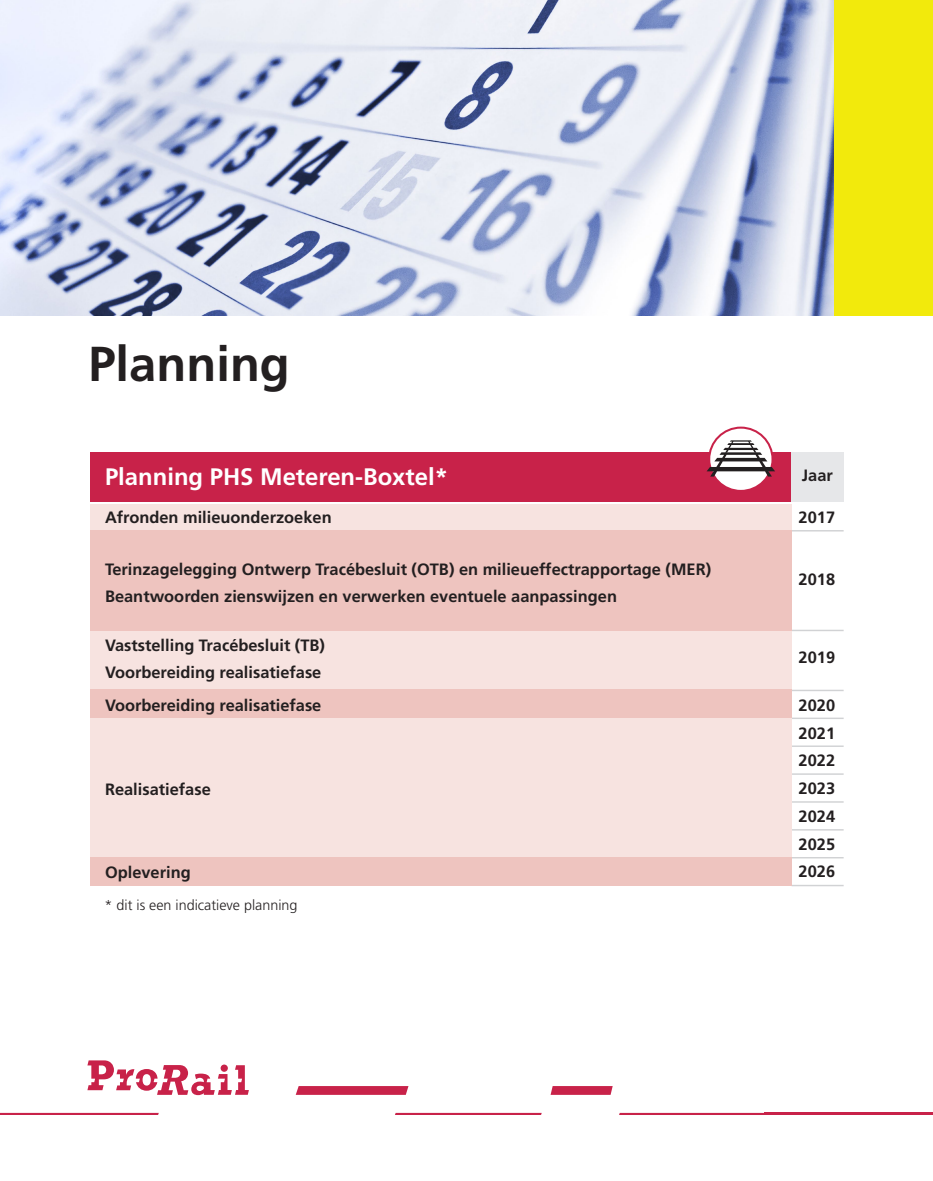
<style>
.page{position:relative;width:933px;height:1181px;background:#fff}
.page>*{position:absolute;margin:0;border:0;box-sizing:border-box;transform-origin:0 0}
.t1{font:700 49px "Frutiger";color:#231f20}
.t2{font:700 23.83px "Frutiger";color:#fff}
.t3{font:700 16.38px/27.7px "Frutiger";color:#231f20}
.t4{font:300 14.35px "Frutiger";color:#231f20}
</style>
<div class="page">
<svg style="left:550px;top:1086px;width:62px;height:9px"></svg>
<svg style="left:619px;top:1113px;width:145px;height:2px"></svg>
<svg style="left:296px;top:1086px;width:112px;height:9px"></svg>
<svg style="left:395px;top:1113px;width:147px;height:2px"></svg>
<svg style="left:87px;top:1060px;width:162px;height:35px"></svg>
<svg style="left:0;top:1113px;width:159px;height:2px"></svg>
<hr style="left:764px;top:1113px;width:169px;height:2px;background:#c82249">
<div style="left:90px;top:452px;width:701px;height:50px;background:#c82249"></div>
<svg style="left:709px;top:427px;width:63px;height:64px"></svg>
<div style="left:708px;top:426px;width:65px;height:66px;border:2px solid #c82249;border-radius:50%"></div>
<svg style="left:706px;top:440px;width:69px;height:36px"></svg>
<hr style="left:791px;top:773px;width:52px;height:2px;background:#d1d2d4">
<hr style="left:791px;top:801px;width:52px;height:1px;background:#d1d2d4">
<hr style="left:791px;top:829px;width:52px;height:1px;background:#d1d2d4">
<hr style="left:791px;top:857px;width:52px;height:1px;background:#d1d2d4">
<hr style="left:791px;top:885px;width:52px;height:1px;background:#d1d2d4">
<hr style="left:791px;top:630px;width:52px;height:1px;background:#d1d2d4">
<hr style="left:791px;top:690px;width:52px;height:1px;background:#d1d2d4">
<div style="left:791px;top:452px;width:52px;height:50px;background:#e6e7e9"></div>
<hr style="left:791px;top:530px;width:52px;height:1px;background:#d1d2d4">
<hr style="left:791px;top:745px;width:52px;height:2px;background:#d1d2d4">
<hr style="left:791px;top:717px;width:52px;height:2px;background:#d1d2d4">
<div style="left:90px;top:504px;width:701px;height:369px;background:#f7e3e0"></div>
<div style="left:90px;top:530px;width:701px;height:100px;background:#eec4bf"></div>
<div style="left:90px;top:689px;width:701px;height:29px;background:#eec4bf"></div>
<div style="left:90px;top:857px;width:701px;height:29px;background:#eec4bf"></div>
<div style="left:833px;top:0;width:100px;height:315px;background:#f2ea0c"></div>
<img style="left:0;top:0;width:833px;height:315px">
<h1 class="t1" style="left:88px;top:335px;width:203px">Planning</h1>
<h2 class="t2" style="left:105px;top:463px;width:344px">Planning PHS Meteren-Boxtel*</h2>
<p class="t3" style="left:105px;top:503px;width:228px">Afronden milieuonderzoeken</p>
<p class="t3" style="left:105px;top:556px;width:607px;line-height:26.6px">Terinzagelegging Ontwerp Tracébesluit (OTB) en milieueffectrapportage (MER)<br>Beantwoorden zienswijzen en verwerken eventuele aanpassingen</p>
<p class="t3" style="left:105px;top:632px;width:221px;line-height:26.6px">Vaststelling Tracébesluit (TB)<br>Voorbereiding realisatiefase</p>
<p class="t3" style="left:105px;top:691px;width:218px">Voorbereiding realisatiefase</p>
<p class="t3" style="left:105px;top:776px;width:107px">Realisatiefase</p>
<p class="t3" style="left:105px;top:858px;width:87px">Oplevering</p>
<p class="t4" style="left:105px;top:897px;width:194px">* dit is een indicatieve planning</p>
<p class="t3" style="left:802px;top:461px;width:32px">Jaar</p>
<p class="t3" style="left:798px;top:503px;width:38px">2017</p>
<p class="t3" style="left:798px;top:565px;width:38px">2018</p>
<p class="t3" style="left:798px;top:644px;width:38px">2019</p>
<p class="t3" style="left:798px;top:691px;width:38px;text-align:justify">2020<br>2021<br>2022<br>2023<br>2024<br>2025<br>2026</p>
</div>
